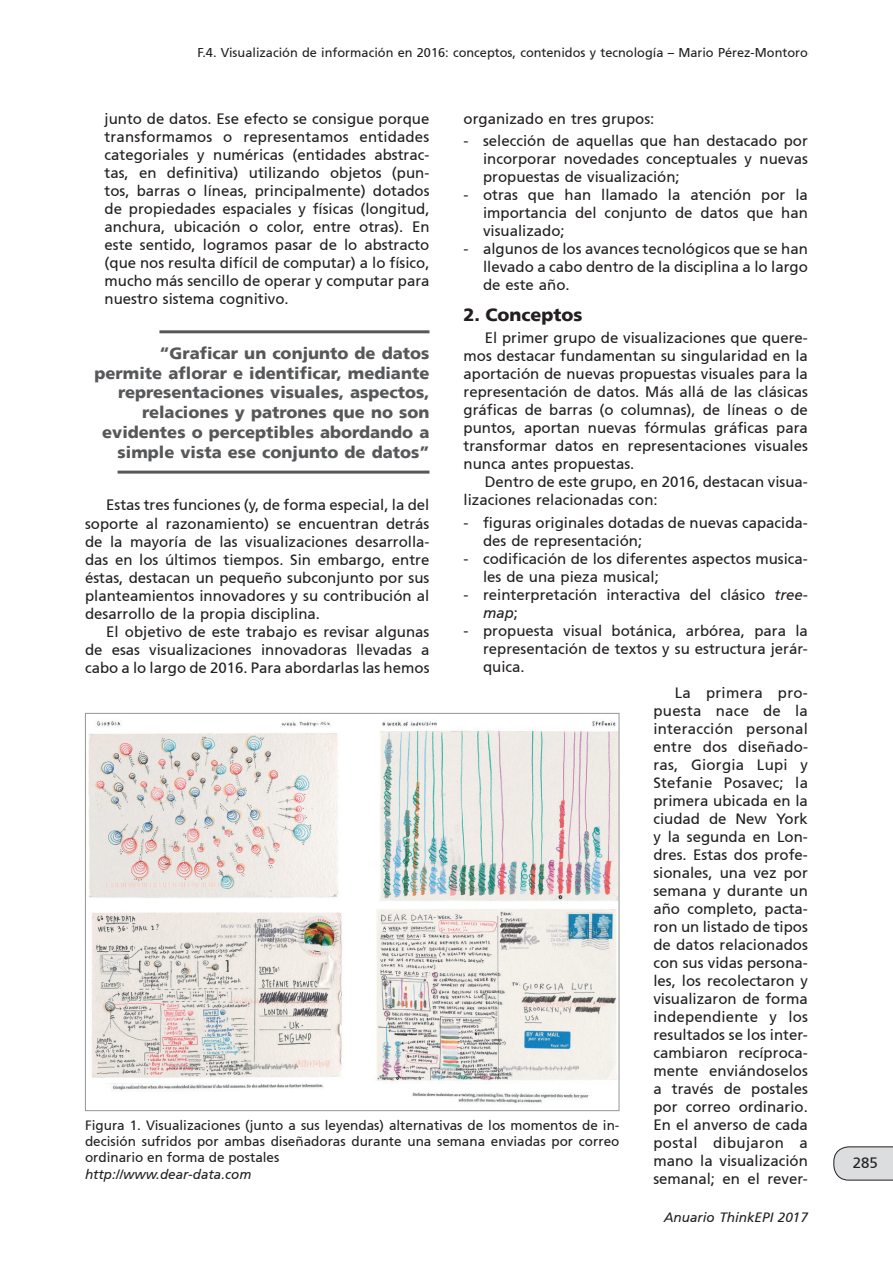
<style>
.page{position:relative;width:893px;height:1263px;background:#fff}
.page>*{position:absolute;margin:0;border:0;box-sizing:border-box;transform-origin:0 0}
.t1{font:900 18px "Frutiger 75";color:#231f20}
.t2{font:900 16.5px/19.8px "Frutiger 75";color:#57585a;text-align:right}
.t3{font:15px/18px "Frutiger 55 Roman";color:#231f20;text-align:justify}
.t4{font:italic 15px "Frutiger 56";color:#231f20}
.t5{font:13.5px/16.2px "Frutiger 55 Roman";color:#231f20;text-align:justify}
.t6{font:italic 13.5px "Frutiger 56";color:#231f20}
.t7{font:12.75px "Frutiger 55 Roman";color:#231f20}
.t8{font:italic 12.75px "Frutiger 56";color:#231f20}
.s1{font-family:"Frutiger 56";font-style:italic}
.s2{font-family:"Frutiger 55 Roman";font-style:normal}
</style>
<div class="page">
<svg style="left:833px;top:1146px;width:60px;height:34px;background:#d4d4d6"></svg>
<hr style="left:159px;top:330px;width:270px;height:3px;background:#57585a">
<hr style="left:118px;top:471px;width:311px;height:3px;background:#57585a">
<img style="left:88px;top:721px;width:529px;height:382px">
<p class="t7" style="left:198px;top:45px;width:612px">F.4. Visualización de información en 2016: conceptos, contenidos y tecnología – Mario Pérez-Montoro</p>
<p class="t8" style="left:362px;top:49px;width:448px">??????????????????????????????????????????????????????????????????????</p>
<p class="t3" style="left:105px;top:110px;width:326px">junto de datos. Ese efecto se consigue porque transformamos o representamos entidades categoriales y numéricas (entidades abstrac&shy;tas, en definitiva) utilizando objetos (pun&shy;tos, barras o líneas, principalmente) dotados de propiedades espaciales y físicas (longitud, anchura, ubicación o color, entre otras). En este sentido, logramos pasar de lo abstracto (que nos resulta difícil de computar) a lo físico, mucho más sencillo de operar y computar para nuestro sistema cognitivo.</p>
<p class="t3" style="left:463px;top:110px;width:192px">organizado en tres grupos:</p>
<p class="t3" style="left:483px;top:132px;width:326px;text-indent:-20px">- selección de aquellas que han destacado por incorporar novedades conceptuales y nuevas propuestas de visualización;</p>
<p class="t3" style="left:483px;top:186px;width:326px;text-indent:-20px">- otras que han llamado la atención por la importancia del conjunto de datos que han visualizado;</p>
<p class="t3" style="left:483px;top:240px;width:326px;text-indent:-20px">- algunos de los avances tecnológicos que se han llevado a cabo dentro de la disciplina a lo largo de este año.</p>
<p class="t1" style="left:463px;top:304px;width:121px">2. Conceptos</p>
<p class="t3" style="left:463px;top:329px;width:346px;text-indent:21px">El primer grupo de visualizaciones que quere&shy;mos destacar fundamentan su singularidad en la aportación de nuevas propuestas visuales para la representación de datos. Más allá de las clásicas gráficas de barras (o columnas), de líneas o de puntos, aportan nuevas fórmulas gráficas para transformar datos en representaciones visuales nunca antes propuestas.</p>
<p class="t3" style="left:463px;top:473px;width:346px;text-indent:21px">Dentro de este grupo, en 2016, destacan visua&shy;lizaciones relacionadas con:</p>
<p class="t3" style="left:483px;top:513px;width:326px;text-indent:-20px">- figuras originales dotadas de nuevas capacida&shy;des de representación;</p>
<p class="t3" style="left:483px;top:549px;width:326px;text-indent:-20px">- codificación de los diferentes aspectos musica&shy;les de una pieza musical;</p>
<p class="t3" style="left:463px;top:585px;width:346px">- reinterpretación interactiva del clásico <span class="s1">tree-</span></p>
<p class="t4" style="left:483px;top:603px;width:37px">map<span class="s2">;</span></p>
<p class="t3" style="left:483px;top:621px;width:326px;text-indent:-20px">- propuesta visual botánica, arbórea, para la representación de textos y su estructura jerár&shy;quica.</p>
<p class="t3" style="left:653px;top:684px;width:156px;text-indent:21px">La primera pro&shy;puesta nace de la interacción personal entre dos diseñado&shy;ras, Giorgia Lupi y Stefanie Posavec; la primera ubicada en la ciudad de New York y la segunda en Lon&shy;dres. Estas dos profe&shy;sionales, una vez por semana y durante un año completo, pacta&shy;ron un listado de tipos de datos relacionados con sus vidas persona&shy;les, los recolectaron y visualizaron de forma independiente y los resultados se los inter&shy;cambiaron recíproca&shy;mente enviándoselos a través de postales por correo ordinario.<br>En el anverso de cada postal dibujaron a mano la visualización semanal; en el rever-</p>
<p class="t2" style="left:95px;top:343px;width:336px">“Graficar un conjunto de datos permite aflorar e identificar, mediante representaciones visuales, aspectos, relaciones y patrones que no son evidentes o perceptibles abordando a simple vista ese conjunto de datos”</p>
<p class="t3" style="left:85px;top:496px;width:346px;text-indent:21px">Estas tres funciones (y, de forma especial, la del soporte al razonamiento) se encuentran detrás de la mayoría de las visualizaciones desarrolla&shy;das en los últimos tiempos. Sin embargo, entre éstas, destacan un pequeño subconjunto por sus planteamientos innovadores y su contribución al desarrollo de la propia disciplina.</p>
<p class="t3" style="left:85px;top:622px;width:346px;text-indent:21px">El objetivo de este trabajo es revisar algunas de esas visualizaciones innovadoras llevadas a cabo a lo largo de 2016. Para abordarlas las hemos</p>
<p class="t5" style="left:85px;top:1117px;width:536px">Figura 1. Visualizaciones (junto a sus leyendas) alternativas de los momentos de in&shy;decisión sufridos por ambas diseñadoras durante una semana enviadas por correo ordinario en forma de postales</p>
<p class="t6" style="left:85px;top:1166px;width:168px">http://www.dear-data.com</p>
<p class="t6" style="left:664px;top:1209px;width:146px">Anuario ThinkEPI 2017</p>
<p class="t3" style="left:853px;top:1154px;width:27px">285</p>
</div>
